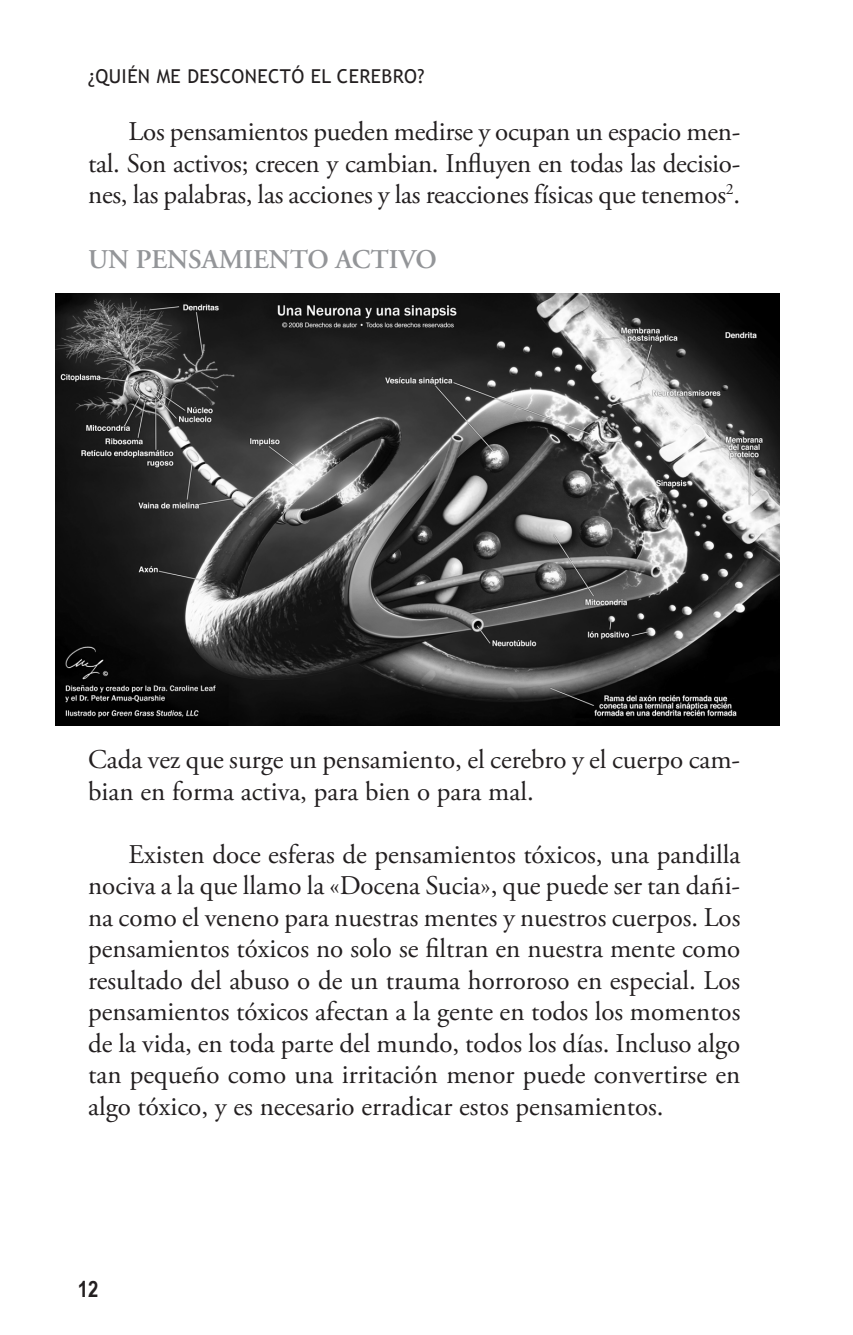
<style>
.page{position:relative;width:853px;height:1335px;background:#fff}
.page>*{position:absolute;margin:0;border:0;box-sizing:border-box;transform-origin:0 0}
.t1{font:27px/31.5px "Adobe Garamond Pro";color:#231f20;text-align:justify}
.t2{font:600 27px "Adobe Garamond Pro";color:#939598}
.t3{font:700 22.5px "Arial Narrow";color:#231f20}
.t4{font:19.12px "Trebuchet MS";letter-spacing:.02em;color:#231f20}
</style>
<div class="page">
<img style="left:56px;top:294px;width:723px;height:432px">
<p class="t4" style="left:88px;top:65px;width:338px">¿QUIÉN ME DESCONECTÓ EL CEREBRO?</p>
<p class="t1" style="left:88px;top:117px;width:654px;text-indent:40px">Los pensamientos pueden medirse y ocupan un espacio men&shy;tal. Son activos; crecen y cambian. Influyen en todas las decisio&shy;nes, las palabras, las acciones y las reacciones físicas que tenemos<sup>2</sup>.</p>
<p class="t2" style="left:88px;top:244px;width:202px">UN PENSAMIENTO</p>
<p class="t2" style="left:335px;top:244px;width:101px">ACTIVO</p>
<p class="t1" style="left:88px;top:744px;width:653px">Cada vez que surge un pensamiento, el cerebro y el cuerpo cam&shy;bian en forma activa, para bien o para mal.</p>
<p class="t1" style="left:88px;top:839px;width:654px;text-indent:40px">Existen doce esferas de pensamientos tóxicos, una pandilla nociva a la que llamo la «Docena Sucia», que puede ser tan dañi&shy;na como el veneno para nuestras mentes y nuestros cuerpos. Los pensamientos tóxicos no solo se filtran en nuestra mente como resultado del abuso o de un trauma horroroso en especial. Los pensamientos tóxicos afectan a la gente en todos los momentos de la vida, en toda parte del mundo, todos los días. Incluso algo tan pequeño como una irritación menor puede convertirse en algo tóxico, y es necesario erradicar estos pensamientos.</p>
<p class="t3" style="left:78px;top:1276px;width:22px">12</p>
</div>
